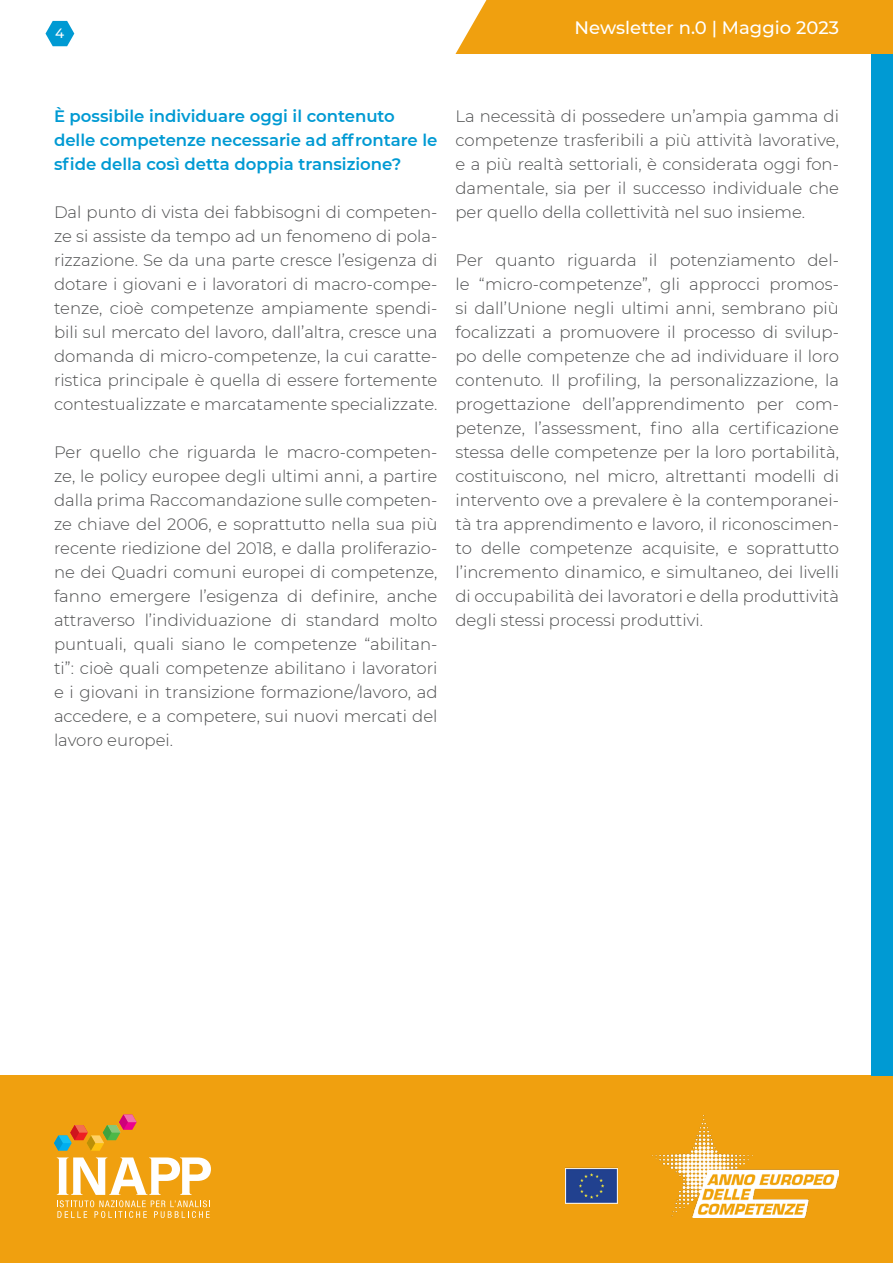
<style>
.page{position:relative;width:893px;height:1263px;background:#fff}
.page>*{position:absolute;margin:0;border:0;box-sizing:border-box;transform-origin:0 0}
.t1{font:500 18px "Montserrat";color:#fff}
.t2{font:300 16.5px/24px "Montserrat";color:#4b4c4d;text-align:justify}
.t3{font:600 16.5px/24px "Montserrat";color:#009ad3}
.t4{font:500 13.5px "Montserrat";color:#fff}
</style>
<div class="page">
<svg style="left:46px;top:21px;width:28px;height:25px"></svg>
<div style="left:0;top:1075px;width:893px;height:188px;background:#f0a00f"></div>
<div style="left:455px;top:0;width:438px;height:54px;background:#f0a00f"></div>
<img style="left:565px;top:1115px;width:274px;height:103px">
<svg style="left:57px;top:1157px;width:154px;height:61px"></svg>
<svg style="left:54px;top:1114px;width:83px;height:37px"></svg>
<div style="left:871px;top:54px;width:22px;height:1021px;background:#009ad3"></div>
<p class="t4" style="left:55px;top:24px;width:11px">4</p>
<p class="t1" style="left:575px;top:15px;width:266px">Newsletter n.0 | Maggio 2023</p>
<p class="t3" style="left:54px;top:103px;width:385px">È possibile individuare oggi il contenuto delle competenze necessarie ad affrontare le sfide della così detta doppia transizione?</p>
<p class="t2" style="left:54px;top:199px;width:385px">Dal punto di vista dei fabbisogni di competen&shy;ze si assiste da tempo ad un fenomeno di pola&shy;rizzazione. Se da una parte cresce l’esigenza di dotare i giovani e i lavoratori di macro-compe&shy;tenze, cioè competenze ampiamente spendi&shy;bili sul mercato del lavoro, dall’altra, cresce una domanda di micro-competenze, la cui caratte&shy;ristica principale è quella di essere fortemente contestualizzate e marcatamente specializzate.</p>
<p class="t2" style="left:54px;top:439px;width:385px">Per quello che riguarda le macro-competen&shy;ze, le policy europee degli ultimi anni, a partire dalla prima Raccomandazione sulle competen&shy;ze chiave del 2006, e soprattutto nella sua più recente riedizione del 2018, e dalla proliferazio&shy;ne dei Quadri comuni europei di competenze, fanno emergere l’esigenza di definire, anche attraverso l’individuazione di standard molto puntuali, quali siano le competenze “abilitan&shy;ti”: cioè quali competenze abilitano i lavoratori e i giovani in transizione formazione/lavoro, ad accedere, e a competere, sui nuovi mercati del lavoro europei.</p>
<p class="t2" style="left:455px;top:103px;width:385px">La necessità di possedere un’ampia gamma di competenze trasferibili a più attività lavorative, e a più realtà settoriali, è considerata oggi fon&shy;damentale, sia per il successo individuale che per quello della collettività nel suo insieme.</p>
<p class="t2" style="left:455px;top:247px;width:385px">Per quanto riguarda il potenziamento del&shy;le “micro-competenze”, gli approcci promos&shy;si dall’Unione negli ultimi anni, sembrano più focalizzati a promuovere il processo di svilup&shy;po delle competenze che ad individuare il loro contenuto. Il profiling, la personalizzazione, la progettazione dell’apprendimento per com&shy;petenze, l’assessment, fino alla certificazione stessa delle competenze per la loro portabilità, costituiscono, nel micro, altrettanti modelli di intervento ove a prevalere è la contemporanei&shy;tà tra apprendimento e lavoro, il riconoscimen&shy;to delle competenze acquisite, e soprattutto l’incremento dinamico, e simultaneo, dei livelli di occupabilità dei lavoratori e della produttività degli stessi processi produttivi.</p>
</div>
